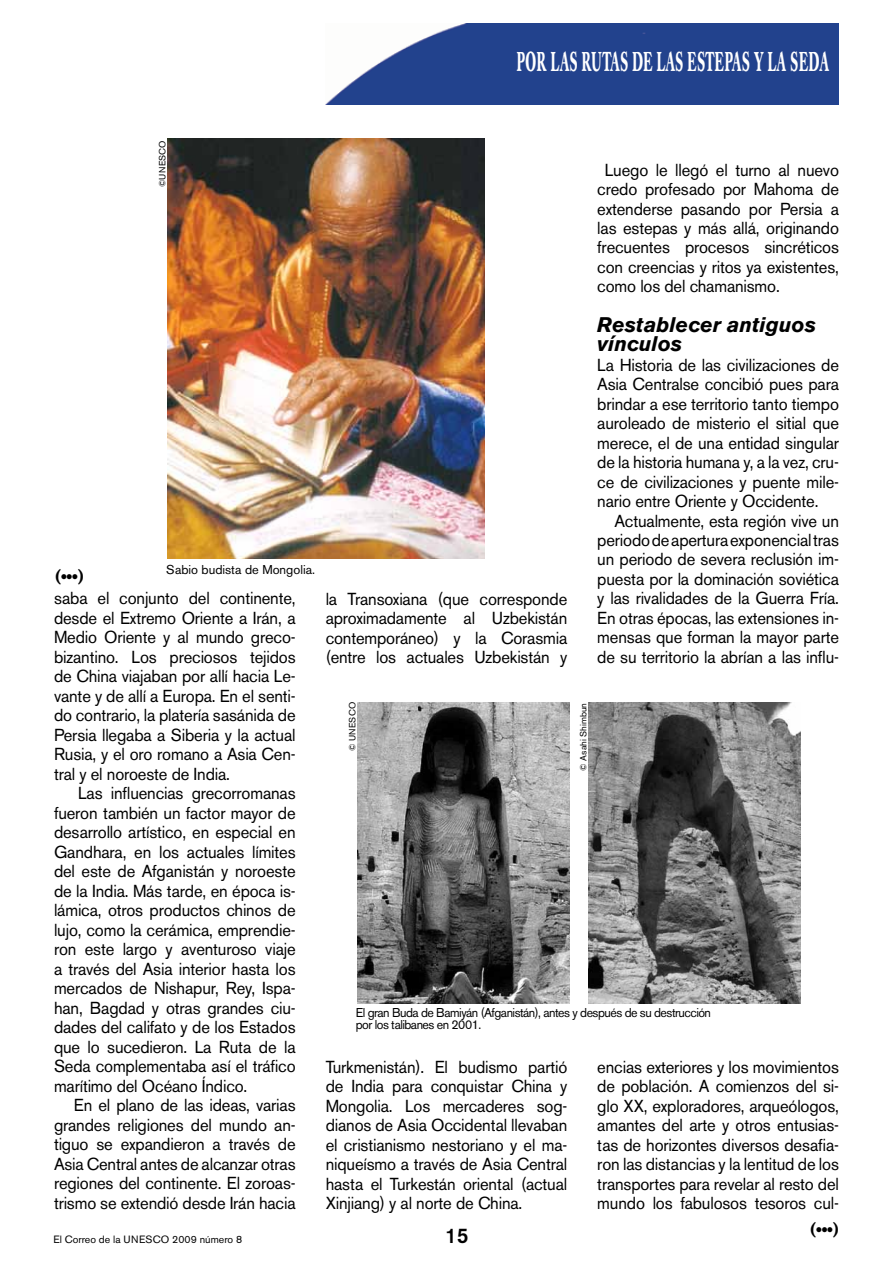
<style>
.page{position:relative;width:893px;height:1263px;background:#fff}
.page>*{position:absolute;margin:0;border:0;box-sizing:border-box;transform-origin:0 0}
.t1{font:700 27px "Caslon Book BE";letter-spacing:.02em;color:#fff;scale:.48 1}
.t2{font:italic 700 21px/19.5px "Akzidenz Grotesk BE";color:#000}
.t3{font:500 21px "Akzidenz Grotesk BE";color:#000;scale:.96 1}
.t4{font:500 18px "Akzidenz Grotesk BE";color:#000;scale:.96 1}
.t5{font:17.25px/19.5px "Akzidenz Grotesk BE";letter-spacing:-.01em;color:#000;text-align:justify;scale:.96 1}
.t6{font:12.75px/12px "Akzidenz Grotesk BE";letter-spacing:-.04em;color:#000}
.t7{font:12.75px "Akzidenz Grotesk BE";color:#000}
.t8{font:10.5px "Akzidenz Grotesk BE";color:#000}
.t9{font:9px "Akzidenz Grotesk BE";color:#000}
</style>
<div class="page">
<img style="left:167px;top:138px;width:317px;height:420px">
<img style="left:357px;top:702px;width:213px;height:301px">
<img style="left:588px;top:702px;width:213px;height:301px">
<img style="left:326px;top:23px;width:513px;height:81px">
<h1 class="t1" style="left:517px;top:45px;width:652px">POR LAS RUTAS DE LAS E STE PAS Y LA SEDA</h1>
<p class="t9" style="left:157px;top:187px;width:48px;rotate:-90deg">©UNESCO</p>
<p class="t4" style="left:55px;top:565px;width:32px">(•••)</p>
<p class="t7" style="left:166px;top:561px;width:150px">Sabio budista de Mongolia.</p>
<p class="t5" style="left:54px;top:589px;width:253px">saba el conjunto del continente, desde el Extremo Oriente a Irán, a Medio Oriente y al mundo greco&shy;bizantino. Los preciosos tejidos de China viajaban por allí hacia Le&shy;vante y de allí a Europa. En el senti&shy;do contrario, la platería sasánida de Persia llegaba a Siberia y la actual Rusia, y el oro romano a Asia Cen&shy;tral y el noroeste de India.</p>
<p class="t5" style="left:54px;top:784px;width:253px;text-indent:24px">Las influencias grecorromanas fueron también un factor mayor de desarrollo artístico, en especial en Gandhara, en los actuales límites del este de Afganistán y noroeste de la India. Más tarde, en época is&shy;lámica, otros productos chinos de lujo, como la cerámica, emprendie&shy;ron este largo y aventuroso viaje a través del Asia interior hasta los mercados de Nishapur, Rey, Ispa&shy;han, Bagdad y otras grandes ciu&shy;dades del califato y de los Estados que lo sucedieron. La Ruta de la Seda complementaba así el tráfico marítimo del Océano Índico.</p>
<p class="t5" style="left:54px;top:1095px;width:253px;text-indent:20px">En el plano de las ideas, varias grandes religiones del mundo an&shy;tiguo se expandieron a través de Asia Central antes de alcanzar otras regiones del continente. El zoroas&shy;trismo se extendió desde Irán hacia</p>
<p class="t8" style="left:53px;top:1233px;width:190px">El Correo de la UNESCO 2009 número 8</p>
<p class="t5" style="left:326px;top:589px;width:253px">la Transoxiana (que corresponde aproximadamente al Uzbekistán contemporáneo) y la Corasmia (entre los actuales Uzbekistán y</p>
<p class="t5" style="left:597px;top:160px;width:253px;text-indent:8px">Luego le llegó el turno al nuevo credo profesado por Mahoma de extenderse pasando por Persia a las estepas y más allá, originando frecuentes procesos sincréticos con creencias y ritos ya existentes, como los del chamanismo.</p>
<p class="t2" style="left:597px;top:314px;width:220px">Restablecer antiguos vínculos</p>
<p class="t5" style="left:597px;top:355px;width:253px">La Historia de las civilizaciones de Asia Centralse concibió pues para brindar a ese territorio tanto tiempo auroleado de misterio el sitial que merece, el de una entidad singular de la historia humana y, a la vez, cru&shy;ce de civilizaciones y puente mile&shy;nario entre Oriente y Occidente.</p>
<p class="t5" style="left:597px;top:511px;width:253px;text-indent:17px">Actualmente, esta región vive un periodo de apertura exponencial tras un periodo de severa reclusión im&shy;puesta por la dominación soviética y las rivalidades de la Guerra Fría.<br>En otras épocas, las extensiones in&shy;mensas que forman la mayor parte de su territorio la abrían a las influ-</p>
<p class="t9" style="left:347px;top:751px;width:50px;rotate:-90deg">© Unesco</p>
<p class="t9" style="left:578px;top:771px;width:69px;rotate:-90deg">© Asahi Shimbun</p>
<p class="t6" style="left:356px;top:1006px;width:357px">El gran Buda de Bamiyán (Afganistán), antes y después de su destrucción por los talibanes en 2001.</p>
<p class="t5" style="left:326px;top:1057px;width:253px">Turkmenistán). El budismo partió de India para conquistar China y Mongolia. Los mercaderes sog&shy;dianos de Asia Occidental llevaban el cristianismo nestoriano y el ma&shy;niqueísmo a través de Asia Central hasta el Turkestán oriental (actual Xinjiang) y al norte de China.</p>
<p class="t3" style="left:445px;top:1223px;width:25px">15</p>
<p class="t5" style="left:597px;top:1057px;width:253px">encias exteriores y los movimientos de población. A comienzos del si&shy;glo XX, exploradores, arqueólogos, amantes del arte y otros entusias&shy;tas de horizontes diversos desafia&shy;ron las distancias y la lentitud de los transportes para revelar al resto del mundo los fabulosos tesoros cul-</p>
<p class="t4" style="left:810px;top:1219px;width:32px">(•••)</p>
</div>
